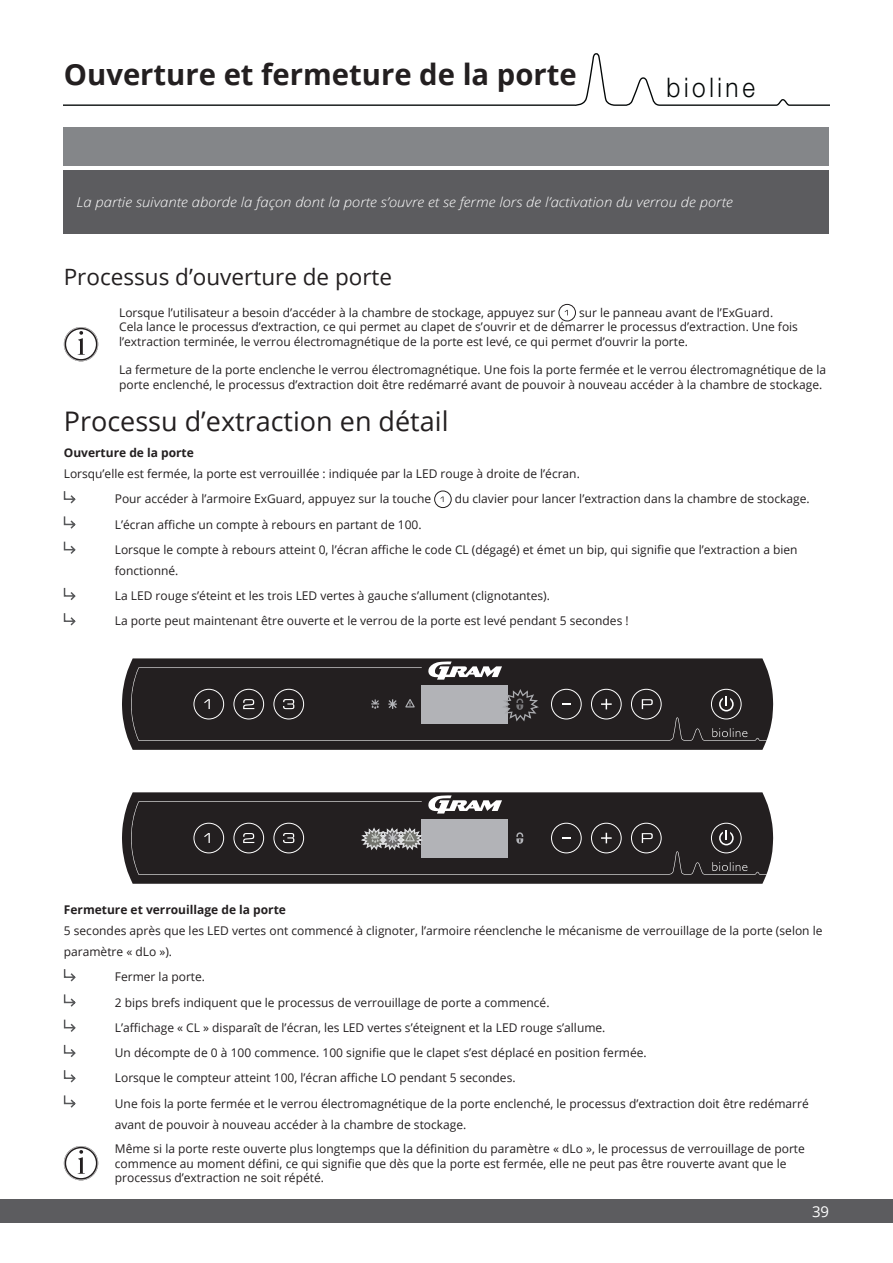
<style>
.page{position:relative;width:893px;height:1263px;background:#fff}
.page>*{position:absolute;margin:0;border:0;box-sizing:border-box;transform-origin:0 0}
.Page_Title_-_21_30_-_all_countries{font:700 29.25px "Open Sans";color:#231f20}
.Page_sub_header_18_21_6_-_all_countries{font:27px "Open Sans";color:#231f20}
.t1{font:300 27px "Helvetica Neue";letter-spacing:.15em;color:#020606;scale:.9 1}
.Rubrik_-_Regular_-_15_18_pkt{font:22.5px "Open Sans";color:#231f20}
.t2{font:15px "Open Sans";color:#fff}
.Mellemrubrik_-_9_10_8_-_hvid_text{font:italic 300 13.5px "Open Sans";color:#fff;scale:1.1 1}
.Body_text_-_8___14_-__regular{font:12px/21px "Open Sans";color:#231f20}
.Body_text_-_8_9_6_-_indent_13mm{font:12px/14.4px "Open Sans";color:#231f20}
.Body_text_-_8_9_6_-_Bold{font:700 12px "Open Sans";color:#231f20}
</style>
<div class="page">
<div style="left:64px;top:170px;width:765px;height:64px;background:#5c5c5f"></div>
<div style="left:64px;top:128px;width:765px;height:38px;background:#848689"></div>
<div style="left:0;top:1200px;width:893px;height:23px;background:#5c5c5f"></div>
<svg style="left:64px;top:53px;width:765px;height:53px"></svg>
<div style="left:558px;top:304px;width:18px;height:17px;border:1px solid #231f20;border-radius:50%"></div>
<svg style="left:64px;top:327px;width:34px;height:34px"></svg>
<svg style="left:63px;top:491px;width:13px;height:13px"></svg>
<div style="left:434px;top:491px;width:18px;height:17px;border:1px solid #231f20;border-radius:50%"></div>
<svg style="left:63px;top:516px;width:13px;height:13px"></svg>
<svg style="left:63px;top:541px;width:13px;height:13px"></svg>
<svg style="left:63px;top:587px;width:13px;height:13px"></svg>
<svg style="left:63px;top:613px;width:13px;height:13px"></svg>
<svg style="left:63px;top:969px;width:13px;height:13px"></svg>
<svg style="left:63px;top:994px;width:13px;height:13px"></svg>
<svg style="left:63px;top:1019px;width:13px;height:13px"></svg>
<svg style="left:63px;top:1044px;width:13px;height:13px"></svg>
<svg style="left:63px;top:1070px;width:13px;height:13px"></svg>
<svg style="left:63px;top:1095px;width:13px;height:13px"></svg>
<svg style="left:64px;top:1146px;width:34px;height:34px"></svg>
<svg style="left:122px;top:792px;width:651px;height:92px;fill:#231f20"></svg>
<svg style="left:129px;top:801px;width:638px;height:74px;fill:#231f20"></svg>
<svg style="left:427px;top:795px;width:75px;height:18px"></svg>
<div style="left:631px;top:823px;width:30px;height:30px;border:1px solid #fff;border-radius:50%"></div>
<div style="left:551px;top:823px;width:30px;height:30px;border:1px solid #fff;border-radius:50%"></div>
<div style="left:591px;top:823px;width:30px;height:30px;border:1px solid #fff;border-radius:50%"></div>
<div style="left:194px;top:823px;width:30px;height:30px;border:1px solid #fff;border-radius:50%"></div>
<div style="left:234px;top:823px;width:30px;height:30px;border:1px solid #fff;border-radius:50%"></div>
<div style="left:274px;top:823px;width:30px;height:30px;border:1px solid #fff;border-radius:50%"></div>
<svg style="left:712px;top:862px;width:35px;height:9px"></svg>
<div style="left:723px;top:829px;width:7px;height:7px;border:1px solid #231f20"></div>
<svg style="left:719px;top:830px;width:15px;height:15px"></svg>
<div style="left:711px;top:823px;width:30px;height:30px;border:1px solid #fff;border-radius:50%"></div>
<svg style="left:122px;top:658px;width:651px;height:92px;fill:#231f20"></svg>
<svg style="left:129px;top:667px;width:638px;height:74px;fill:#231f20"></svg>
<svg style="left:427px;top:661px;width:75px;height:19px"></svg>
<svg style="left:405px;top:699px;width:10px;height:8px"></svg>
<svg style="left:388px;top:699px;width:9px;height:10px"></svg>
<svg style="left:371px;top:699px;width:8px;height:10px"></svg>
<div style="left:631px;top:689px;width:30px;height:30px;border:1px solid #fff;border-radius:50%"></div>
<div style="left:551px;top:689px;width:30px;height:30px;border:1px solid #fff;border-radius:50%"></div>
<div style="left:591px;top:689px;width:30px;height:30px;border:1px solid #fff;border-radius:50%"></div>
<div style="left:194px;top:689px;width:30px;height:30px;border:1px solid #fff;border-radius:50%"></div>
<div style="left:234px;top:689px;width:30px;height:30px;border:1px solid #fff;border-radius:50%"></div>
<div style="left:274px;top:689px;width:30px;height:30px;border:1px solid #fff;border-radius:50%"></div>
<svg style="left:712px;top:728px;width:35px;height:9px"></svg>
<div style="left:723px;top:695px;width:7px;height:7px;border:1px solid #231f20"></div>
<svg style="left:719px;top:696px;width:15px;height:15px"></svg>
<div style="left:711px;top:689px;width:30px;height:30px;border:1px solid #fff;border-radius:50%"></div>
<svg style="left:500px;top:689px;width:41px;height:34px"></svg>
<svg style="left:359px;top:827px;width:66px;height:25px"></svg>
<p class="Page_Title_-_21_30_-_all_countries" style="left:64px;top:54px;width:514px">Ouverture et fermeture de la porte</p>
<h2 class="t1" style="left:666px;top:71px;width:100px">bioline</h2>
<p class="Mellemrubrik_-_9_10_8_-_hvid_text" style="left:77px;top:193px;width:598px">La partie suivante aborde la façon dont la porte s’ouvre et se ferme lors de l’activation du verrou de porte</p>
<p class="Rubrik_-_Regular_-_15_18_pkt" style="left:64px;top:262px;width:330px">Processus d’ouverture de porte</p>
<p class="Body_text_-_8_9_6_-_indent_13mm" style="left:119px;top:305px;width:438px">Lorsque l’utilisateur a besoin d’accéder à la chambre de stockage, appuyez sur</p>
<p class="Body_text_-_8_9_6_-_indent_13mm" style="left:119px;top:305px;width:680px;text-indent:460px">sur le panneau avant de l’ExGuard.<br>Cela lance le processus d’extraction, ce qui permet au clapet de s’ouvrir et de démarrer le processus d’extraction. Une fois l’extraction terminée, le verrou électromagnétique de la porte est levé, ce qui permet d’ouvrir la porte.</p>
<p class="Body_text_-_8_9_6_-_indent_13mm" style="left:119px;top:363px;width:708px">La fermeture de la porte enclenche le verrou électromagnétique. Une fois la porte fermée et le verrou électromagnétique de la porte enclenché, le processus d’extraction doit être redémarré avant de pouvoir à nouveau accéder à la chambre de stockage.</p>
<p class="Page_sub_header_18_21_6_-_all_countries" style="left:64px;top:402px;width:386px">Processu d’extraction en détail</p>
<p class="Body_text_-_8_9_6_-_Bold" style="left:64px;top:444px;width:132px">Ouverture de la porte</p>
<p class="Body_text_-_8___14_-__regular" style="left:64px;top:463px;width:518px">Lorsqu’elle est fermée, la porte est verrouillée : indiquée par la LED rouge à droite de l’écran.</p>
<p class="Body_text_-_8___14_-__regular" style="left:115px;top:488px;width:318px">Pour accéder à l’armoire ExGuard, appuyez sur la touche</p>
<p class="Body_text_-_8___14_-__regular" style="left:455px;top:488px;width:356px">du clavier pour lancer l’extraction dans la chambre de stockage.</p>
<p class="Body_text_-_8___14_-__regular" style="left:115px;top:513px;width:308px">L’écran affiche un compte à rebours en partant de 100.</p>
<p class="Body_text_-_8___14_-__regular" style="left:115px;top:539px;width:684px">Lorsque le compte à rebours atteint 0, l’écran affiche le code CL (dégagé) et émet un bip, qui signifie que l’extraction a bien fonctionné.</p>
<p class="Body_text_-_8___14_-__regular" style="left:115px;top:585px;width:437px">La LED rouge s’éteint et les trois LED vertes à gauche s’allument (clignotantes).</p>
<p class="Body_text_-_8___14_-__regular" style="left:115px;top:610px;width:515px">La porte peut maintenant être ouverte et le verrou de la porte est levé pendant 5 secondes !</p>
<p class="Body_text_-_8_9_6_-_Bold" style="left:64px;top:901px;width:224px">Fermeture et verrouillage de la porte</p>
<p class="Body_text_-_8___14_-__regular" style="left:64px;top:920px;width:760px">5 secondes après que les LED vertes ont commencé à clignoter, l’armoire réenclenche le mécanisme de verrouillage de la porte (selon le paramètre « dLo »).</p>
<p class="Body_text_-_8___14_-__regular" style="left:115px;top:966px;width:92px">Fermer la porte.</p>
<p class="Body_text_-_8___14_-__regular" style="left:115px;top:991px;width:436px">2 bips brefs indiquent que le processus de verrouillage de porte a commencé.</p>
<p class="Body_text_-_8___14_-__regular" style="left:115px;top:1017px;width:492px">L’affichage « CL » disparaît de l’écran, les LED vertes s’éteignent et la LED rouge s’allume.</p>
<p class="Body_text_-_8___14_-__regular" style="left:115px;top:1042px;width:533px">Un décompte de 0 à 100 commence. 100 signifie que le clapet s’est déplacé en position fermée.</p>
<p class="Body_text_-_8___14_-__regular" style="left:115px;top:1067px;width:402px">Lorsque le compteur atteint 100, l’écran affiche LO pendant 5 secondes.</p>
<p class="Body_text_-_8___14_-__regular" style="left:115px;top:1092px;width:695px">Une fois la porte fermée et le verrou électromagnétique de la porte enclenché, le processus d’extraction doit être redémarré avant de pouvoir à nouveau accéder à la chambre de stockage.</p>
<p class="Body_text_-_8_9_6_-_indent_13mm" style="left:115px;top:1141px;width:691px">Même si la porte reste ouverte plus longtemps que la définition du paramètre « dLo », le processus de verrouillage de porte commence au moment défini, ce qui signifie que dès que la porte est fermée, elle ne peut pas être rouverte avant que le processus d’extraction ne soit répété.</p>
<p class="t2" style="left:812px;top:1201px;width:19px">39</p>
</div>
